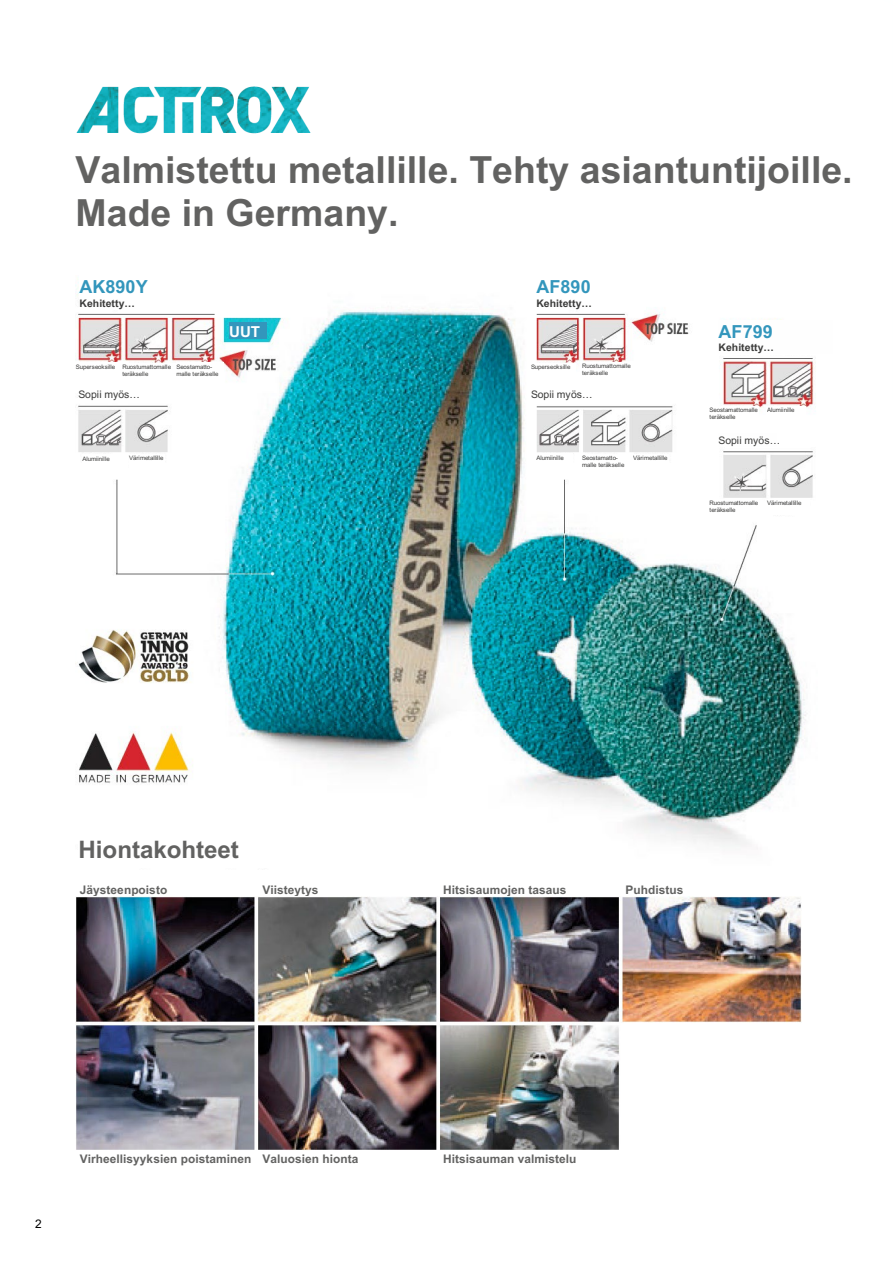
<style>
.page{position:relative;width:893px;height:1263px;background:#fff}
.page>*{position:absolute;margin:0;border:0;box-sizing:border-box;transform-origin:0 0}
.t1{font:700 37.5px/43.2px "Arial";color:#626261}
.t2{font:700 24.15px "Arial";letter-spacing:-.005em;color:#626261}
.t3{font:700 18px "Arial";letter-spacing:.005em;color:#3396bc}
.t4{font:700 15.15px "Arial";color:#fff}
.t5{font:700 11.85px "Arial";letter-spacing:.005em;color:#626261}
.t6{font:11.85px "Arial";color:#000}
.t7{font:700 10.5px "Arial";letter-spacing:.005em;color:#3b3b3a}
.t8{font:10.5px "Arial";letter-spacing:-.005em;color:#3b3b3a}
.t9{font:6.15px/6.9px "Arial";letter-spacing:.015em;color:#3b3b3a}
.t10{font:6.15px/6.9px "Arial";letter-spacing:-.01em;color:#3b3b3a}
.t11{font:6.15px "Arial";letter-spacing:-.02em;color:#3b3b3a}
</style>
<div class="page">
<img style="left:76px;top:86px;width:234px;height:47px">
<img style="left:77px;top:282px;width:739px;height:565px">
<img style="left:76px;top:897px;width:725px;height:253px">
<div style="left:79px;top:276px;width:110px;height:34px;background:#fff"></div>
<div style="left:78px;top:387px;width:91px;height:14px;background:#fff"></div>
<div style="left:82px;top:454px;width:32px;height:10px;background:#fff"></div>
<div style="left:129px;top:454px;width:36px;height:16px;background:#fff"></div>
<div style="left:122px;top:363px;width:54px;height:24px;background:#fff"></div>
<div style="left:176px;top:362px;width:47px;height:25px;background:#fff"></div>
<div style="left:76px;top:362px;width:42px;height:10px;background:#fff"></div>
<div style="left:229px;top:323px;width:38px;height:16px;background:#3396bc"></div>
<div style="left:536px;top:276px;width:110px;height:34px;background:#fff"></div>
<div style="left:718px;top:320px;width:115px;height:34px;background:#fff"></div>
<div style="left:531px;top:387px;width:96px;height:14px;background:#fff"></div>
<div style="left:536px;top:454px;width:37px;height:9px;background:#fff"></div>
<div style="left:633px;top:454px;width:35px;height:16px;background:#fff"></div>
<div style="left:582px;top:362px;width:55px;height:25px;background:#fff"></div>
<div style="left:582px;top:454px;width:51px;height:16px;background:#fff"></div>
<div style="left:531px;top:363px;width:44px;height:9px;background:#fff"></div>
<div style="left:718px;top:433px;width:96px;height:14px;background:#fff"></div>
<div style="left:767px;top:406px;width:39px;height:9px;background:#fff"></div>
<div style="left:709px;top:406px;width:50px;height:21px;background:#fff"></div>
<div style="left:709px;top:499px;width:50px;height:20px;background:#fff"></div>
<div style="left:767px;top:499px;width:42px;height:16px;background:#fff"></div>
<div style="left:78px;top:835px;width:292px;height:33px;background:#fff"></div>
<h1 class="t1" style="left:76px;top:148px;width:779px">Valmistettu metallille. Tehty asiantuntijoille.<br>Made in Germany.</h1>
<h3 class="t3" style="left:80px;top:274px;width:70px">AK890Y</h3>
<h3 class="t7" style="left:80px;top:296px;width:57px">Kehitetty…</h3>
<h3 class="t3" style="left:536px;top:274px;width:56px">AF890</h3>
<h3 class="t7" style="left:536px;top:296px;width:57px">Kehitetty…</h3>
<h3 class="t4" style="left:229px;top:321px;width:32px">UUT</h3>
<h3 class="t3" style="left:719px;top:319px;width:56px">AF799</h3>
<h3 class="t7" style="left:719px;top:340px;width:57px">Kehitetty…</h3>
<p class="t11" style="left:76px;top:362px;width:41px">Superseoksille</p>
<p class="t10" style="left:122px;top:363px;width:50px">Ruostumattomalle teräkselle</p>
<p class="t9" style="left:176px;top:363px;width:44px">Seostamatto&shy;malle teräkselle</p>
<p class="t11" style="left:531px;top:363px;width:41px">Superseoksille</p>
<p class="t10" style="left:582px;top:362px;width:50px">Ruostumattomalle teräkselle</p>
<h3 class="t8" style="left:78px;top:387px;width:63px">Sopii myös…</h3>
<h3 class="t8" style="left:531px;top:387px;width:63px">Sopii myös…</h3>
<p class="t10" style="left:710px;top:407px;width:50px">Seostamattomalle</p>
<p class="t9" style="left:767px;top:407px;width:29px">Alumiinille</p>
<p class="t9" style="left:710px;top:413px;width:28px">teräkselle</p>
<h3 class="t8" style="left:719px;top:433px;width:63px">Sopii myös…</h3>
<p class="t9" style="left:82px;top:455px;width:29px">Alumiinille</p>
<p class="t9" style="left:129px;top:454px;width:36px">Värimetallille</p>
<p class="t9" style="left:582px;top:454px;width:44px">Seostamatto&shy;malle teräkselle</p>
<p class="t9" style="left:536px;top:454px;width:29px">Alumiinille</p>
<p class="t9" style="left:633px;top:454px;width:36px">Värimetallille</p>
<p class="t10" style="left:710px;top:499px;width:50px">Ruostumattomalle teräkselle</p>
<p class="t9" style="left:767px;top:499px;width:36px">Värimetallille</p>
<h2 class="t2" style="left:78px;top:833px;width:162px">Hiontakohteet</h2>
<h3 class="t5" style="left:80px;top:882px;width:89px">Jäysteenpoisto</h3>
<h3 class="t5" style="left:262px;top:882px;width:57px">Viisteytys</h3>
<h3 class="t5" style="left:443px;top:882px;width:125px">Hitsisaumojen tasaus</h3>
<h3 class="t5" style="left:625px;top:882px;width:59px">Puhdistus</h3>
<h3 class="t6" style="left:35px;top:1216px;width:8px">2</h3>
<h3 class="t5" style="left:80px;top:1150px;width:280px">Virheellisyyksien poistaminen Valuosien hionta</h3>
<h3 class="t5" style="left:443px;top:1150px;width:135px">Hitsisauman valmistelu</h3>
</div>
